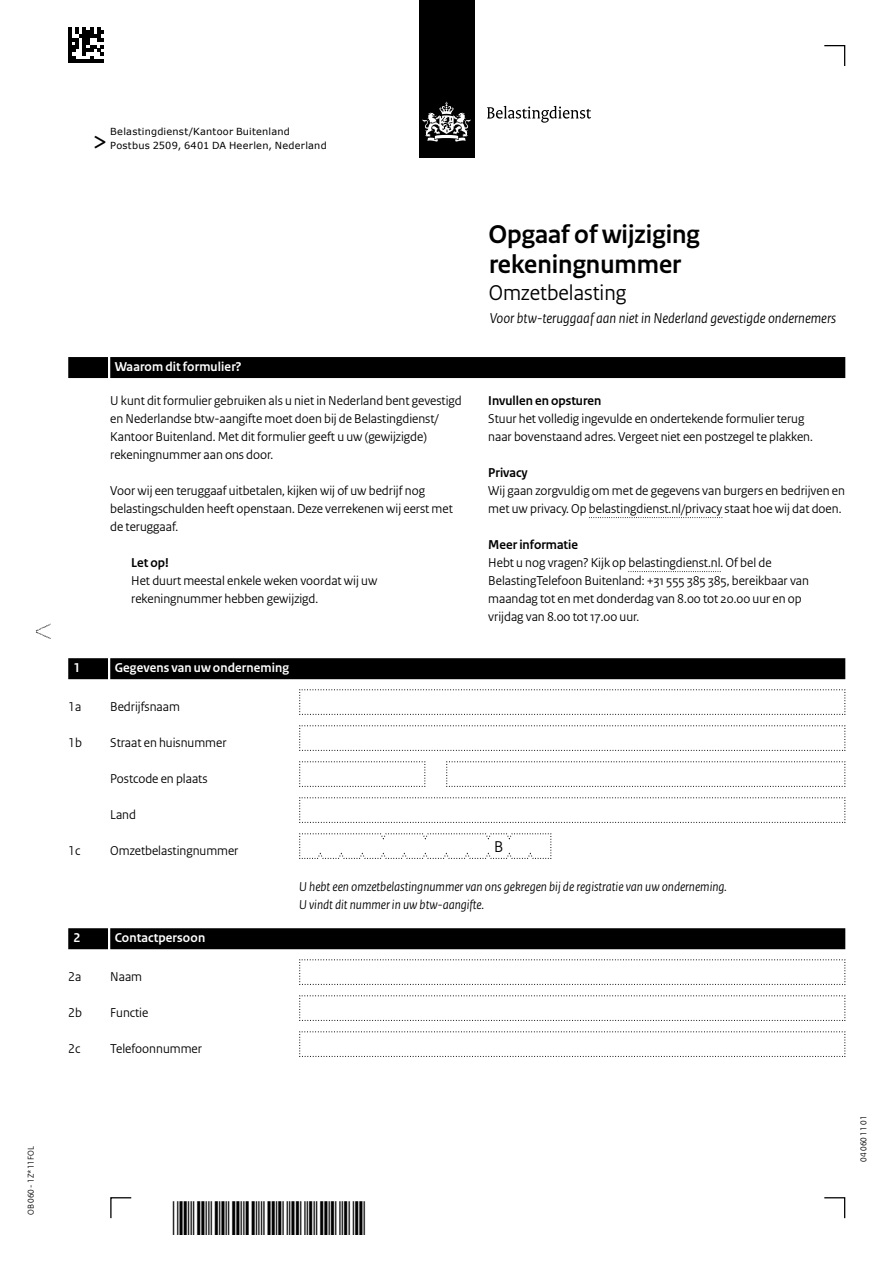
<style>
.page{position:relative;width:893px;height:1263px;background:#fff}
.page>*{position:absolute;margin:0;border:0;box-sizing:border-box;transform-origin:0 0}
.t1{font:30px "Rijksoverheid Sans Heading";color:#000}
.Documenttitel{font:700 27px/30px "Rijksoverheid Sans Heading";color:#000}
.Documenttitel-2{font:22.5px "Rijksoverheid Sans Heading";color:#000}
.t2{font:16.5px "Rijksoverheid Sans Heading";color:#000}
.Onderwerp{font:italic 15px "Rijksoverheid Sans Heading";color:#000}
.Gebruiksaanwijzing{font:13.5px/18px "Rijksoverheid Sans Heading";color:#000}
.Vraag{font:italic 13.5px/18px "Rijksoverheid Sans Heading";color:#000}
.Vraag_Nummer{font:13.5px "Rijksoverheid Sans Heading";color:#000}
.Let_op_Body{font:13.5px/18px "Rijksoverheid Sans Heading";color:#000}
.KOP_D_Nummer{font:700 13.5px "Rijksoverheid Sans Heading";letter-spacing:.01em;color:#fff}
.Tussenkop{font:700 13.5px "Rijksoverheid Sans Heading";color:#000}
.Vraag-2{font:13.5px "Rijksoverheid Sans Heading";color:#000}
.KOP_B_Nummer{font:700 13.5px "Rijksoverheid Sans Heading";letter-spacing:.01em;color:#fff}
.Let_op_kop{font:700 13.5px "Rijksoverheid Sans Heading";color:#000}
.t3{font:9.75px/13.5px "Verdana";letter-spacing:.025em;color:#000}
.t4{font:9px "Rijksoverheid Sans Heading";color:#000}
</style>
<div class="page">
<div style="left:419px;top:0;width:55px;height:157px;background:#000"></div>
<svg style="left:423px;top:102px;width:47px;height:40px"></svg>
<svg style="left:487px;top:106px;width:104px;height:17px"></svg>
<svg style="left:824px;top:1197px;width:22px;height:22px"></svg>
<svg style="left:110px;top:1197px;width:22px;height:22px"></svg>
<svg style="left:824px;top:45px;width:22px;height:21px"></svg>
<svg style="left:36px;top:624px;width:15px;height:15px"></svg>
<div style="left:110px;top:357px;width:735px;height:21px;background:#000"></div>
<div style="left:68px;top:357px;width:40px;height:21px;background:#000"></div>
<svg style="left:589px;top:517px;width:133px;height:1px"></svg>
<svg style="left:628px;top:571px;width:92px;height:1px"></svg>
<div style="left:110px;top:658px;width:735px;height:21px;background:#000"></div>
<div style="left:68px;top:658px;width:40px;height:21px;background:#000"></div>
<div style="left:110px;top:928px;width:735px;height:21px;background:#000"></div>
<div style="left:68px;top:928px;width:40px;height:21px;background:#000"></div>
<svg style="left:299px;top:689px;width:547px;height:26px"></svg>
<svg style="left:299px;top:725px;width:547px;height:26px"></svg>
<svg style="left:299px;top:761px;width:127px;height:26px"></svg>
<svg style="left:446px;top:761px;width:400px;height:26px"></svg>
<svg style="left:299px;top:797px;width:547px;height:26px"></svg>
<svg style="left:299px;top:833px;width:253px;height:26px"></svg>
<svg style="left:299px;top:959px;width:547px;height:26px"></svg>
<svg style="left:299px;top:995px;width:547px;height:26px"></svg>
<svg style="left:299px;top:1031px;width:547px;height:26px"></svg>
<svg style="left:68px;top:27px;width:36px;height:36px"></svg>
<p class="t4" style="left:26px;top:1215px;width:70px;rotate:-90deg">OB 060 - 1Z*11FOL</p>
<p class="t3" style="left:110px;top:125px;width:218px">Belastingdienst/Kantoor Buitenland<br>Postbus 2509, 6401 DA Heerlen, Nederland</p>
<h1 class="t1" style="left:92px;top:124px;width:17px">&gt;</h1>
<h2 class="KOP_B_Nummer" style="left:115px;top:359px;width:128px">Waarom dit formulier?</h2>
<p class="Gebruiksaanwijzing" style="left:110px;top:392px;width:353px">U kunt dit formulier gebruiken als u niet in Nederland bent gevestigd en Nederlandse btw-aangifte moet doen bij de Belastingdienst/ Kantoor Buitenland. Met dit formulier geeft u uw (gewijzigde) rekeningnummer aan ons door.</p>
<p class="Gebruiksaanwijzing" style="left:110px;top:482px;width:344px">Voor wij een teruggaaf uitbetalen, kijken wij of uw bedrijf nog belastingschulden heeft openstaan. Deze verrekenen wij eerst met de teruggaaf.</p>
<p class="Let_op_kop" style="left:131px;top:555px;width:39px">Let op!</p>
<p class="Let_op_Body" style="left:131px;top:572px;width:248px">Het duurt meestal enkele weken voordat wij uw rekeningnummer hebben gewijzigd.</p>
<h2 class="KOP_D_Nummer" style="left:74px;top:660px;width:8px">1</h2>
<h2 class="KOP_D_Nummer" style="left:115px;top:660px;width:176px">Gegevens van uw onderneming</h2>
<p class="Vraag_Nummer" style="left:68px;top:699px;width:15px">1a</p>
<p class="Vraag_Nummer" style="left:110px;top:699px;width:71px">Bedrijfsnaam</p>
<p class="Vraag_Nummer" style="left:68px;top:735px;width:15px">1b</p>
<p class="Vraag_Nummer" style="left:110px;top:735px;width:118px">Straat en huisnummer</p>
<p class="Vraag-2" style="left:110px;top:771px;width:99px">Postcode en plaats</p>
<p class="Vraag-2" style="left:110px;top:807px;width:27px">Land</p>
<p class="Vraag_Nummer" style="left:68px;top:843px;width:14px">1c</p>
<p class="Vraag_Nummer" style="left:110px;top:843px;width:130px">Omzetbelastingnummer</p>
<h1 class="Documenttitel" style="left:488px;top:220px;width:213px">Opgaaf of wijziging rekeningnummer</h1>
<h1 class="Documenttitel-2" style="left:489px;top:280px;width:139px">Omzetbelasting</h1>
<p class="Onderwerp" style="left:490px;top:309px;width:348px">Voor btw-teruggaaf aan niet in Nederland gevestigde ondernemers</p>
<h3 class="Tussenkop" style="left:488px;top:393px;width:115px">Invullen en opsturen</h3>
<p class="Gebruiksaanwijzing" style="left:488px;top:410px;width:326px">Stuur het volledig ingevulde en ondertekende formulier terug naar bovenstaand adres. Vergeet niet een postzegel te plakken.</p>
<h3 class="Tussenkop" style="left:488px;top:465px;width:41px">Privacy</h3>
<p class="Gebruiksaanwijzing" style="left:488px;top:482px;width:358px">Wij gaan zorgvuldig om met de gegevens van burgers en bedrijven en met uw privacy. Op belastingdienst.nl/privacy staat hoe wij dat doen.</p>
<h3 class="Tussenkop" style="left:488px;top:537px;width:91px">Meer informatie</h3>
<p class="Gebruiksaanwijzing" style="left:488px;top:554px;width:322px">Hebt u nog vragen? Kijk op belastingdienst.nl. Of bel de BelastingTelefoon Buitenland: +31 555 385 385, bereikbaar van maandag tot en met donderdag van 8.00 tot 20.00 uur en op vrijdag van 8.00 tot 17.00 uur.</p>
<p class="t2" style="left:494px;top:837px;width:11px">B</p>
<h2 class="KOP_D_Nummer" style="left:74px;top:930px;width:8px">2</h2>
<h2 class="KOP_D_Nummer" style="left:115px;top:930px;width:92px">Contactpersoon</h2>
<p class="Vraag_Nummer" style="left:68px;top:969px;width:15px">2a</p>
<p class="Vraag_Nummer" style="left:110px;top:969px;width:33px">Naam</p>
<p class="Vraag_Nummer" style="left:68px;top:1005px;width:15px">2b</p>
<p class="Vraag_Nummer" style="left:110px;top:1005px;width:40px">Functie</p>
<p class="Vraag_Nummer" style="left:68px;top:1041px;width:14px">2c</p>
<p class="Vraag_Nummer" style="left:110px;top:1041px;width:93px">Telefoonnummer</p>
<p class="Vraag" style="left:299px;top:878px;width:429px">U hebt een omzetbelastingnummer van ons gekregen bij de registratie van uw onderneming.<br>U vindt dit nummer in uw btw-aangifte.</p>
<p class="t4" style="left:858px;top:1161px;width:47px;rotate:-90deg">04 060 11 01</p>
</div>
